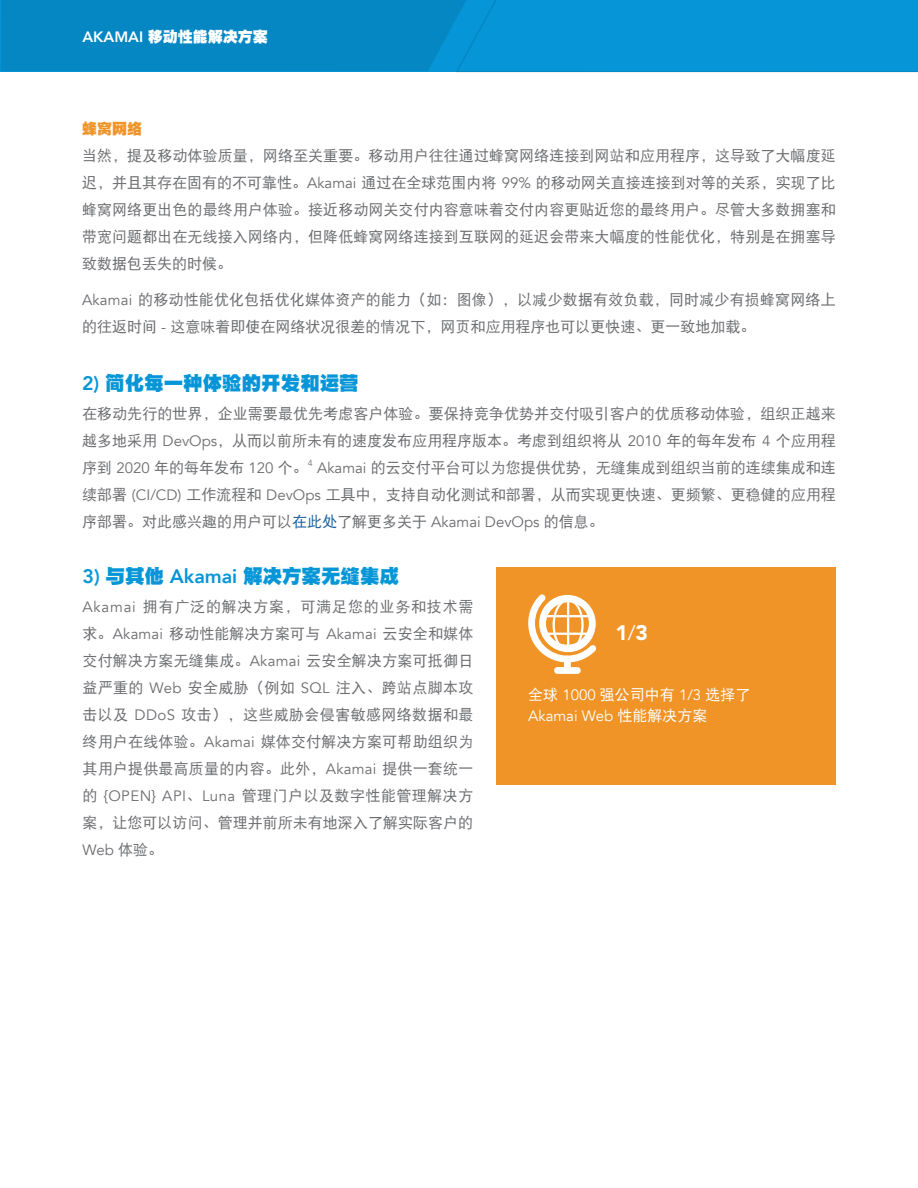
<style>
.page{position:relative;width:918px;height:1188px;background:#fff}
.page>*{position:absolute;margin:0;border:0;box-sizing:border-box;transform-origin:0 0}
.t1{font:900 21px "Avenir";color:#fff}
.t2{font:19.5px "DFP Hei W12";color:#0696d7}
.t3{font:15px/27px "DFP Hei W5";color:#6c6d70;text-align:justify}
.t4{font:15px "DFP Hei W5";color:#fff}
.t5{font:15px "Avenir";color:#fff}
.t6{font:15px "DFP Hei W12";color:#fff}
.t7{font:15px "Avenir";color:#6c6d70}
.t8{font:15px "DFP Hei W12";color:#f09428}
.t9{font:8.7px "Avenir";color:#6c6d70}
.s1{font-family:"Avenir";font-weight:800}
.s2{font-family:"Avenir"}
.s3{color:#175d9e}
.s4{font-family:"DFP Hei W5"}
.s5{font-weight:400}
</style>
<div class="page">
<svg style="left:0;top:0;width:918px;height:73px;background:#0890ce"></svg>
<div style="left:496px;top:567px;width:340px;height:218px;background:#f09428"></div>
<div style="left:554px;top:667px;width:27px;height:7px;background:#fff;border-radius:3px"></div>
<div style="left:564px;top:656px;width:7px;height:15px;background:#fff;border-radius:3px"></div>
<svg style="left:528px;top:594px;width:68px;height:68px"></svg>
<p class="t6" style="left:82px;top:29px;width:187px"><span class="s1">AKAMAI</span> 移动性能解决方案</p>
<p class="t8" style="left:82px;top:121px;width:61px">蜂窝网络</p>
<p class="t3" style="left:82px;top:142px;width:755px">当然，提及移动体验质量，网络至关重要。移动用户往往通过蜂窝网络连接到网站和应用程序，这导致了大幅度延迟，并且其存在固有的不可靠性。<span class="s2">Akamai</span> 通过在全球范围内将 <span class="s2">99%</span> 的移动网关直接连接到对等的关系，实现了比蜂窝网络更出色的最终用户体验。接近移动网关交付内容意味着交付内容更贴近您的最终用户。尽管大多数拥塞和带宽问题都出在无线接入网络内，但降低蜂窝网络连接到互联网的延迟会带来大幅度的性能优化，特别是在拥塞导致数据包丢失的时候。</p>
<p class="t3" style="left:82px;top:286px;width:755px"><span class="s2">Akamai</span> 的移动性能优化包括优化媒体资产的能力（如：图像），以减少数据有效负载，同时减少有损蜂窝网络上的往返时间 <span class="s2">-</span> 这意味着即使在网络状况很差的情况下，网页和应用程序也可以更快速、更一致地加载。</p>
<h2 class="t2" style="left:82px;top:372px;width:278px"><span class="s1">2)</span> 简化每一种体验的开发和运营</h2>
<p class="t3" style="left:82px;top:400px;width:755px">在移动先行的世界，企业需要最优先考虑客户体验。要保持竞争优势并交付吸引客户的优质移动体验，组织正越来越多地采用 <span class="s2">DevOps</span>，从而以前所未有的速度发布应用程序版本。考虑到组织将从 <span class="s2">2010</span> 年的每年发布 <span class="s2">4</span> 个应用程序到 <span class="s2">2020</span> 年的每年发布 <span class="s2">120</span> 个。</p>
<p class="t9" style="left:308px;top:458px;width:6px">4</p>
<p class="t3" style="left:82px;top:454px;width:755px;text-indent:235px"><span class="s2">Akamai</span> 的云交付平台可以为您提供优势，无缝集成到组织当前的连续集成和连续部署 <span class="s2">(CI/CD)</span> 工作流程和 <span class="s2">DevOps</span> 工具中，支持自动化测试和部署，从而实现更快速、更频繁、更稳健的应用程序部署。对此感兴趣的用户可以<span class="s3">在此处</span>了解更多关于 <span class="s2">Akamai DevOps</span> 的信息。</p>
<h2 class="t2" style="left:82px;top:566px;width:318px"><span class="s1">3)</span> 与其他 <span class="s1">Akamai</span> 解决方案无缝集成</h2>
<p class="t3" style="left:82px;top:593px;width:393px"><span class="s2">Akamai</span> 拥有广泛的解决方案，可满足您的业务和技术需求。<span class="s2">Akamai</span> 移动性能解决方案可与 <span class="s2">Akamai</span> 云安全和媒体交付解决方案无缝集成。<span class="s2">Akamai</span> 云安全解决方案可抵御日益严重的 <span class="s2">Web</span> 安全威胁（例如 <span class="s2">SQL</span> 注入、跨站点脚本攻击以及 <span class="s2">DDoS</span> 攻击），这些威胁会侵害敏感网络数据和最终用户在线体验。<span class="s2">Akamai</span> 媒体交付解决方案可帮助组织为其用户提供最高质量的内容。此外，<span class="s2">Akamai</span> 提供一套统一的 <span class="s2">{OPEN} API</span>、<span class="s2">Luna</span> 管理门户以及数字性能管理解决方案，让您可以访问、管理并前所未有地深入了解实际客户的</p>
<p class="t7" style="left:82px;top:841px;width:82px">Web <span class="s4">体验。</span></p>
<h1 class="t1" style="left:615px;top:620px;width:34px">1<span class="s5">/</span>3</h1>
<p class="t4" style="left:528px;top:686px;width:224px">全球 <span class="s2">1000</span> 强公司中有 <span class="s2">1/3</span> 选择了</p>
<p class="t5" style="left:528px;top:707px;width:181px">Akamai Web <span class="s4">性能解决方案</span></p>
</div>
